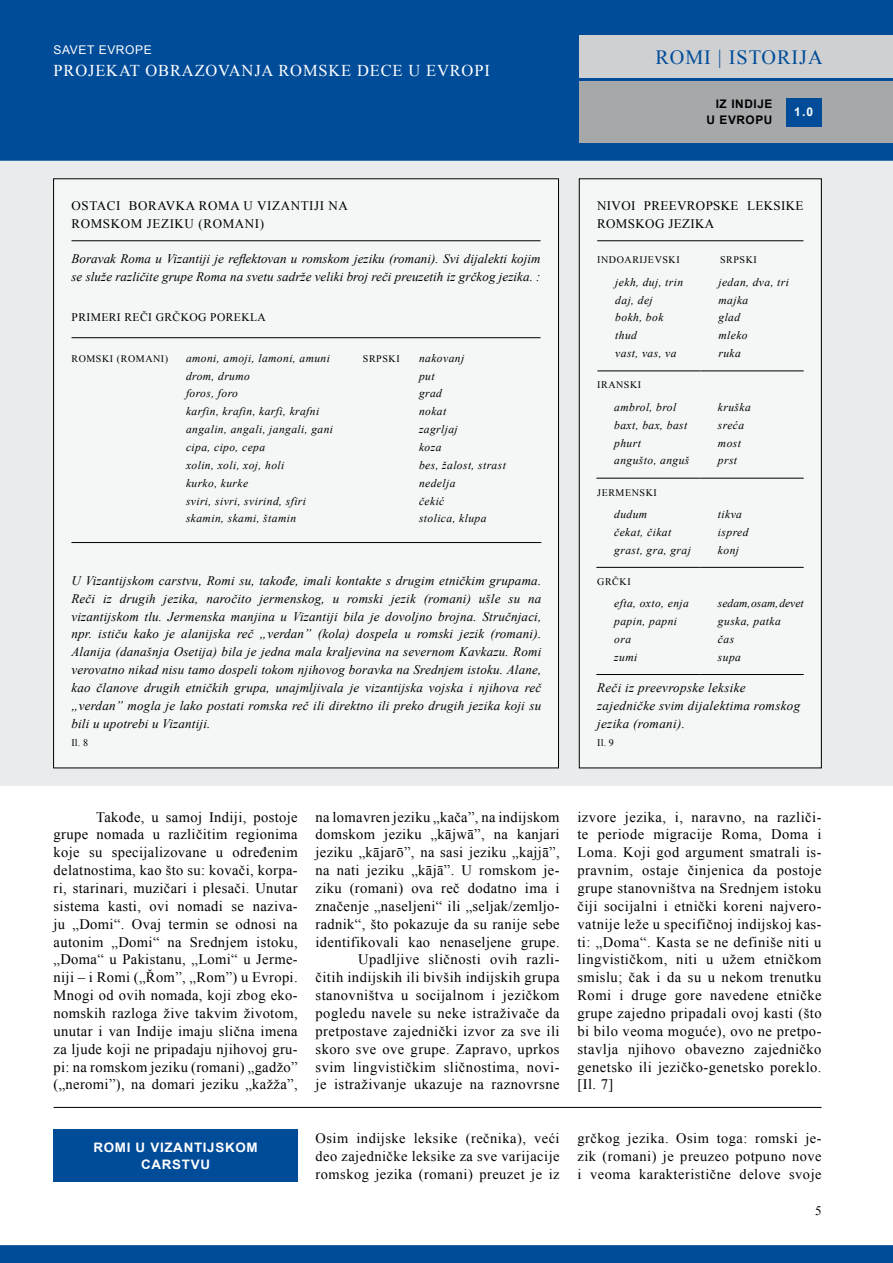
<style>
.page{position:relative;width:893px;height:1263px;background:#fff}
.page>*{position:absolute;margin:0;border:0;box-sizing:border-box;transform-origin:0 0}
.t1{font:20.25px "Times New Roman";letter-spacing:.045em;color:#004c99}
.t2{font:16.5px "Times New Roman";letter-spacing:.05em;color:#fff}
.t3{font:14.55px/17.9px "Times New Roman";letter-spacing:.035em;color:#000;text-align:justify}
.t4{font:14.4px/17.9px "Times New Roman";letter-spacing:.035em;color:#000;text-align:justify}
.t5{font:italic 13.05px/17.9px "Times New Roman";letter-spacing:.005em;color:#000}
.t6{font:italic 13.05px/17.9px "Times New Roman";letter-spacing:.025em;color:#000}
.t7{font:13.05px/17.9px "Times New Roman";letter-spacing:.045em;color:#000}
.t8{font:13.05px/17.9px "Times New Roman";letter-spacing:.025em;color:#000}
.t9{font:700 13.05px/17.5px "Arial";letter-spacing:.05em;color:#fff;text-align:center}
.t10{font:12px "Arial";color:#fff}
.t11{font:700 12px "Arial";color:#fff}
.t12{font:700 11.85px/16px "Arial";letter-spacing:.05em;color:#000;text-align:right}
.t13{font:italic 11.55px/17.9px "Times New Roman";letter-spacing:.035em;color:#000}
.t14{font:11.55px "Times New Roman";letter-spacing:.035em;color:#000}
.t15{font:10.05px "Times New Roman";letter-spacing:.055em;color:#000}
</style>
<div class="page">
<div style="left:0;top:149px;width:893px;height:637px;background:#eaebec"></div>
<div style="left:0;top:0;width:893px;height:161px;background:#004c99"></div>
<div style="left:579px;top:81px;width:314px;height:62px;background:#a7a8aa"></div>
<div style="left:579px;top:36px;width:314px;height:42px;background:#cfd0d1"></div>
<div style="left:786px;top:98px;width:35px;height:28px;background:#004c99"></div>
<div style="left:579px;top:179px;width:242px;height:589px;background:#f5f6f6"></div>
<hr style="left:597px;top:240px;width:206px;height:1px;background:#000">
<div style="left:579px;top:179px;width:242px;height:589px;border:1px solid #000"></div>
<div style="left:0;top:1245px;width:893px;height:18px;background:#004c99"></div>
<hr style="left:54px;top:1107px;width:767px;height:1px;background:#000">
<div style="left:54px;top:1129px;width:244px;height:53px;background:#004c99"></div>
<div style="left:54px;top:179px;width:504px;height:589px;background:#f5f6f6"></div>
<hr style="left:72px;top:240px;width:469px;height:1px;background:#000">
<hr style="left:72px;top:337px;width:469px;height:1px;background:#000">
<hr style="left:71px;top:542px;width:470px;height:1px;background:#000">
<hr style="left:597px;top:371px;width:103px;height:1px;background:#000">
<hr style="left:701px;top:371px;width:103px;height:1px;background:#000">
<hr style="left:596px;top:478px;width:104px;height:1px;background:#000">
<hr style="left:700px;top:478px;width:104px;height:1px;background:#000">
<hr style="left:596px;top:567px;width:104px;height:1px;background:#000">
<hr style="left:700px;top:567px;width:104px;height:1px;background:#000">
<hr style="left:596px;top:674px;width:104px;height:1px;background:#000">
<hr style="left:700px;top:674px;width:104px;height:1px;background:#000">
<p class="t10" style="left:54px;top:42px;width:18px">SAVE</p>
<p class="t10" style="left:87px;top:42px;width:57px">T EVROPE</p>
<p class="t2" style="left:54px;top:59px;width:105px">Projekat Obr</p>
<p class="t2" style="left:182px;top:59px;width:257px">azovanjA Romske Dece u Evr</p>
<p class="t2" style="left:462px;top:59px;width:30px">opi</p>
<p class="t7" style="left:71px;top:196px;width:278px;text-indent:25px">aci boravka Roma u Vizantiji na roms kom jeziku (Romani)</p>
<p class="t5" style="left:72px;top:250px;width:471px">Boravak Roma u Vizantiji je reflektovan u romskom jeziku (romani). Svi dijalekti kojim se služe različite grupe Roma na svetu sadrže veliki broj reči preuzetih iz grčkog jezika. :</p>
<p class="t14" style="left:72px;top:310px;width:15px">Primeri</p>
<p class="t14" style="left:124px;top:310px;width:95px">rečigrčkog pore</p>
<p class="t14" style="left:241px;top:310px;width:18px">kla</p>
<p class="t7" style="left:72px;top:196px;width:10px">Ost</p>
<p class="t13" style="left:186px;top:349px;width:149px">amoni, amoji, lamoni, amuni drom, drumo<br>foros, foro<br>karfin, krafin, karfi, krafni angalin, angali, jangali, gani cipa, cipo, cepa<br>xolin, xoli, xoj, holi<br>kurko, kurke<br>sviri, sivri, svirind, sfiri skamin, skami, štamin</p>
<p class="t13" style="left:419px;top:349px;width:88px">nakovanj<br>put<br>grad<br>nokat<br>zagrljaj<br>koza<br>bes, žalost, strast nedelja<br>čekić<br>stolica, klupa</p>
<p class="t15" style="left:71px;top:352px;width:98px">roms ki (romani)</p>
<p class="t15" style="left:363px;top:352px;width:33px">SRPSKI</p>
<p class="t5" style="left:71px;top:571px;width:471px;text-align:justify">U Vizantijskom carstvu, Romi su, takođe, imali kontakte s drugim etničkim grupama.<br>Reči iz drugih jezika, naročito jermenskog, u romski jezik (romani) ušle su na vizantijskom tlu. Jermenska manjina u Vizantiji bila je dovoljno brojna. Stručnjaci, npr. ističu kako je alanijska reč „verdan” (kola) dospela u romski jezik (romani).<br>Alanija (današnja Osetija) bila je jedna mala kraljevina na severnom Kavkazu. Romi verovatno nikad nisu tamo dospeli tokom njihovog boravka na Srednjem istoku. Alane, kao članove drugih etničkih grupa, unajmljivala je vizantijska vojska i njihova reč „verdan” mogla je lako postati romska reč ili direktno ili preko drugih jezika koji su bili u upotrebi u Vizantiji.</p>
<p class="t15" style="left:71px;top:735px;width:18px">Il. 8</p>
<h1 class="t1" style="left:655px;top:44px;width:29px">ROMI</h1>
<h1 class="t1" style="left:718px;top:44px;width:106px">| Istorija</h1>
<p class="t11" style="left:794px;top:104px;width:21px">1.0</p>
<p class="t12" style="left:706px;top:97px;width:68px">IZ INDIJE<br>U EVROPU</p>
<p class="t8" style="left:597px;top:196px;width:208px">Nivoi preevrops ke leks ike romskog jezika</p>
<p class="t15" style="left:597px;top:253px;width:8px">Ind</p>
<p class="t15" style="left:617px;top:253px;width:65px">oarijevs ki</p>
<p class="t15" style="left:720px;top:253px;width:33px">SRPSKI</p>
<p class="t13" style="left:615px;top:273px;width:69px">jekh, duj, trin daj, dej<br>bokh, bok thud<br>vast, vas, va</p>
<p class="t13" style="left:718px;top:273px;width:72px">jedan, dva, tri majka<br>glad<br>mleko<br>ruka</p>
<p class="t15" style="left:597px;top:378px;width:46px">Irans ki</p>
<p class="t13" style="left:614px;top:398px;width:77px">ambrol, brol baxt, bax, bast phurt<br>angušto, anguš</p>
<p class="t13" style="left:718px;top:398px;width:34px">kruška sreća most prst</p>
<p class="t15" style="left:597px;top:485px;width:61px">Jermens ki</p>
<p class="t13" style="left:614px;top:505px;width:78px">dudum<br>čekat, čikat grast, gra, graj</p>
<p class="t13" style="left:718px;top:505px;width:32px">tikva ispred konj</p>
<p class="t15" style="left:597px;top:575px;width:34px">Grčki</p>
<p class="t13" style="left:614px;top:594px;width:76px">efta, oxto, enja papin, papni ora<br>zumi</p>
<p class="t13" style="left:718px;top:594px;width:87px">sedam, osam, devet guska, patka<br>čas<br>supa</p>
<p class="t6" style="left:597px;top:678px;width:205px">Reči iz preevropske leksike zajedničke svim dijalektima romskog jezika (romani).</p>
<p class="t15" style="left:597px;top:735px;width:18px">Il. 9</p>
<p class="t3" style="left:54px;top:807px;width:246px;text-indent:43px">Takođe, u samoj Indiji, postoje grupe nomada u različitim regionima koje su specijalizovane u određenim delatnostima, kao što su: kovači, korpa&shy;ri, starinari, muzičari i plesači. Unutar sistema kasti, ovi nomadi se naziva&shy;ju „Domi“. Ovaj termin se odnosi na autonim „Domi“ na Srednjem istoku, „Doma“ u Pakistanu, „Lomi“ u Jerme&shy;niji – i Romi („Řom”, „Rom”) u Evropi.<br>Mnogi od ovih nomada, koji zbog eko&shy;nomskih razloga žive takvim životom, unutar i van Indije imaju slična imena za ljude koji ne pripadaju njihovoj gru&shy;pi: na romskom jeziku (romani) „gadžo” („neromi”), na domari jeziku „kažža”,</p>
<p class="t3" style="left:315px;top:807px;width:246px;text-align:right">na lomavren jeziku „kača”, na indijskom domskom jeziku „kājwā”, na kanjari jeziku „kājarō”, na sasi jeziku „kajjā”, na nati jeziku „kājā”. U romskom je&shy;ziku (romani) ova reč dodatno ima i značenje „naseljeni“ ili „seljak/zemljo&shy;radnik“, što pokazuje da su ranije sebe identifikovali kao nenaseljene grupe.<br>Upadljive sličnosti ovih razli-<br>čitih indijskih ili bivših indijskih grupa stanovništva u socijalnom i jezičkom pogledu navele su neke istraživače da pretpostave zajednički izvor za sve ili skoro sve ove grupe. Zapravo, uprkos svim lingvističkim sličnostima, novi&shy;je istraživanje ukazuje na raznovrsne</p>
<p class="t3" style="left:577px;top:807px;width:246px">izvore jezika, i, naravno, na različi&shy;te periode migracije Roma, Doma i Loma. Koji god argument smatrali is&shy;pravnim, ostaje činjenica da postoje grupe stanovništva na Srednjem istoku čiji socijalni i etnički koreni najvero&shy;vatnije leže u specifičnoj indijskoj kas&shy;ti: „Doma“. Kasta se ne definiše niti u lingvističkom, niti u užem etničkom smislu; čak i da su u nekom trenutku Romi i druge gore navedene etničke grupe zajedno pripadali ovoj kasti (što bi bilo veoma moguće), ovo ne pretpo&shy;stavlja njihovo obavezno zajedničko genetsko ili jezičko-genetsko poreklo. [Il. 7]</p>
<p class="t9" style="left:93px;top:1139px;width:166px">ROMI U VIZANTIJSKOM<br>CARSTVU</p>
<p class="t4" style="left:315px;top:1129px;width:246px">Osim indijske leksike (rečnika), veći deo zajedničke leksike za sve varijacije romskog jezika (romani) preuzet je iz</p>
<p class="t4" style="left:577px;top:1129px;width:246px">grčkog jezika. Osim toga: romski je&shy;zik (romani) je preuzeo potpuno nove i veoma karakteristične delove svoje</p>
</div>
